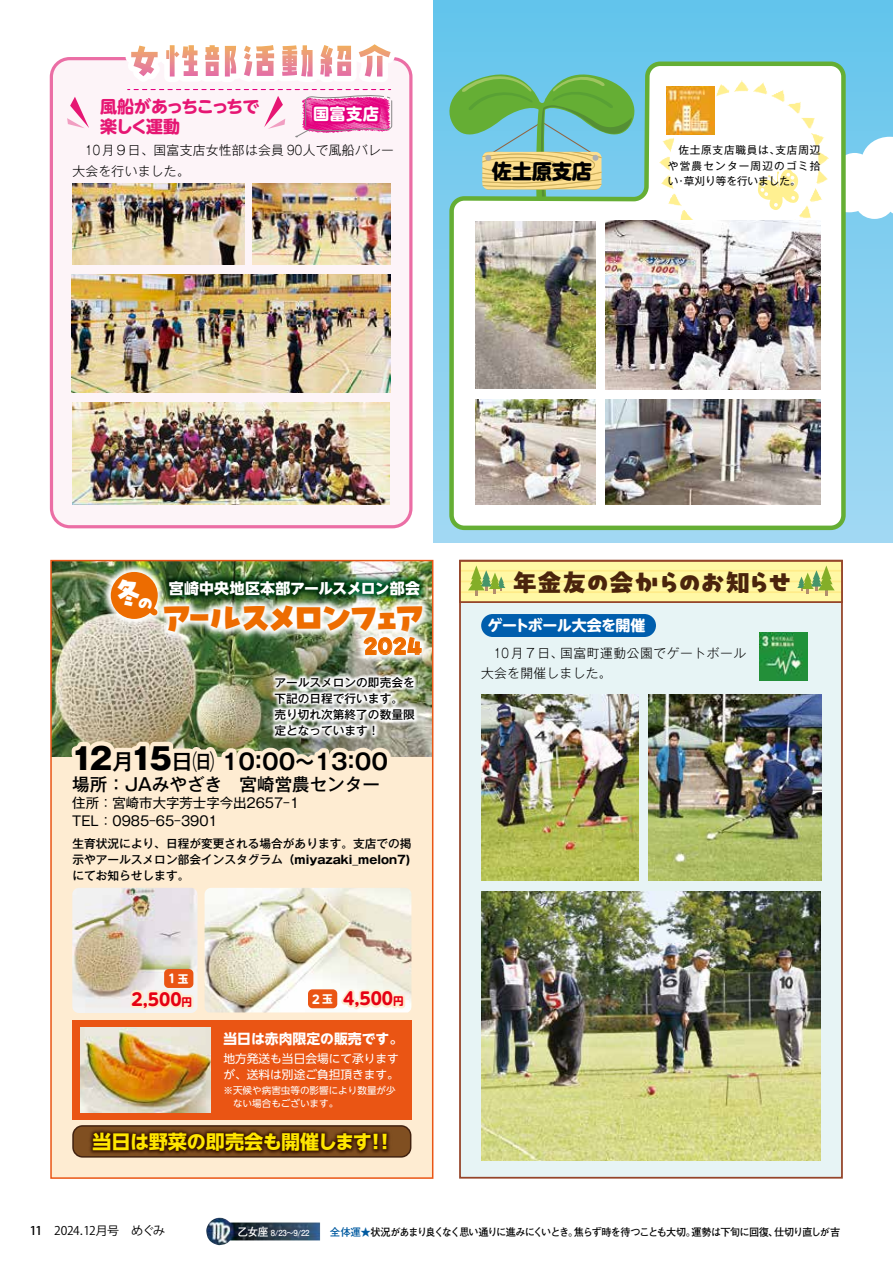
<style>
.page{position:relative;width:893px;height:1263px;background:#fff}
.page>*{position:absolute;margin:0;border:0;box-sizing:border-box;transform-origin:0 0}
.t1{font:37.8px "P Puhu Picnic Min 2 H";letter-spacing:-.275em;color:#ed6c00}
.t2{font:32.4px "P Puhu Picnic Min 2 H";color:#fff}
.t3{font:800 29.55px "P Gothic MB101 Pr 6 N";color:#000}
.t4{font:25.5px "P Tsubuten Min 2 H";letter-spacing:-.085em;color:#4a240c}
.t5{font:24.45px "P Puhu Picnic Min 2 H";color:#ed6c00}
.t6{font:700 22.05px "P Gothic MB101 Pr 6 N De";letter-spacing:-.24em;color:#000}
.t7{font:500 22.05px "P Gothic MB101 Pr 6 N";color:#000}
.t8{font:800 20.25px "P Shin M Go Pr 6 N";letter-spacing:-.01em;color:#000}
.t9{font:700 19.2px "PUD Shin Go NT Pr 6 N";letter-spacing:-.015em;color:#ffe600}
.t10{font:500 17.55px "P Gothic MB101 Pr 6 N";color:#000}
.t11{font:700 16.95px/19.5px "UD Shin M Go Pr 6 N";letter-spacing:-.09em;color:#e61673}
.t12{font:700 16.95px "UD Shin M Go Pr 6 N";color:#e60012}
.t13{font:700 16.2px "UD Shin M Go Pr 6 N";color:#fff}
.t14{font:700 15px "UD Shin M Go Pr 6 N";letter-spacing:-.035em;color:#fff}
.t15{font:800 14.85px "PUD Shin Go NT Pr 6 N";letter-spacing:.01em;color:#fff}
.t16{font:700 13.8px "PUD Shin Go NT Pr 6 N";color:#fff}
.t17{font:13.35px/17.4px "P Gothic MB101 Pr 6 N";color:#000}
.t18{font:300 12.75px/20.2px "Gothic MB101 Pr 6";letter-spacing:.025em;color:#000;scale:.85 1}
.t19{font:300 12.75px "Gothic MB101 Pr 6";letter-spacing:.045em;color:#000}
.t20{font:12px "Koz Go Pr 6 N";letter-spacing:-.045em;color:#000}
.t21{font:500 11.7px/15.9px "P Gothic MB101 Pr 6 N";color:#000}
.t22{font:11.7px/15.9px "PUD Shin Go NT Pr 6 N";color:#fff}
.t23{font:700 11.7px "UD Shin M Go Pr 6 N";color:#fff}
.t24{font:700 11.25px "Futo Go B101 Pr 6 N";color:#fff;scale:.95 1}
.t25{font:10.65px/15.3px "Gothic MB101 Pr 6";letter-spacing:.07em;color:#000;text-align:justify}
.t26{font:700 10.65px "UD Shin M Go Pr 6 N";color:#e60012}
.t27{font:700 10.5px "Futo Go B101 Pr 6 N";letter-spacing:-.09em;color:#000}
.t28{font:700 10.5px "Futo Go B101 Pr 6 N";letter-spacing:-.065em;color:#000}
.t29{font:9.6px/12.8px "PUD Shin Go NT Pr 6 N";color:#fff}
.t30{font:700 8.25px "Futo Go B101 Pr 6 N";color:#fff;scale:.95 1}
.s1{font-family:"P Gothic MB101 Pr 6 N";font-weight:500}
.s2{font-weight:700}
.s3{font-size:10.65px}
.s4{font-weight:500}
.s5{color:#005aa0}
</style>
<div class="page">
<svg style="left:433px;top:0;width:460px;height:543px;background:#79cbee"></svg>
<img style="left:848px;top:87px;width:45px;height:181px">
<img style="left:414px;top:718px;width:20px;height:79px">
<img style="left:414px;top:1077px;width:20px;height:102px">
<img style="left:414px;top:540px;width:73px;height:35px">
<img style="left:414px;top:575px;width:20px;height:143px">
<svg style="left:414px;top:637px;width:8px;height:18px"></svg>
<div style="left:0;top:0;width:433px;height:546px;background:#fff"></div>
<div style="left:460px;top:561px;width:382px;height:617px;background:#e7f4f5"></div>
<div style="left:460px;top:561px;width:382px;height:41px;background:#fff8a5"></div>
<hr style="left:460px;top:570px;width:382px;height:2px;background:#ffec89">
<hr style="left:460px;top:581px;width:382px;height:1px;background:#ffec89">
<hr style="left:460px;top:591px;width:382px;height:2px;background:#ffec89">
<div style="left:459px;top:560px;width:384px;height:43px;border:2px solid #95452a"></div>
<svg style="left:468px;top:565px;width:37px;height:31px"></svg>
<svg style="left:797px;top:565px;width:38px;height:31px"></svg>
<img style="left:481px;top:695px;width:157px;height:186px">
<img style="left:481px;top:891px;width:340px;height:269px">
<img style="left:649px;top:695px;width:172px;height:186px">
<div style="left:481px;top:614px;width:175px;height:23px;background:#005ead;border-radius:11px"></div>
<svg style="left:442px;top:70px;width:5px;height:144px"></svg>
<svg style="left:447px;top:59px;width:401px;height:473px"></svg>
<img style="left:659px;top:80px;width:170px;height:169px">
<img style="left:49px;top:57px;width:365px;height:1183px">
<svg style="left:63px;top:90px;width:46px;height:70px"></svg>
<img style="left:760px;top:633px;width:47px;height:47px">
<img style="left:475px;top:400px;width:120px;height:105px">
<img style="left:606px;top:221px;width:214px;height:168px">
<img style="left:606px;top:400px;width:214px;height:105px">
<img style="left:475px;top:221px;width:120px;height:168px">
<img style="left:72px;top:403px;width:318px;height:102px">
<img style="left:253px;top:183px;width:137px;height:81px">
<img style="left:72px;top:275px;width:318px;height:117px">
<img style="left:72px;top:183px;width:173px;height:81px">
<img style="left:666px;top:87px;width:48px;height:47px">
<svg style="left:126px;top:44px;width:270px;height:133px"></svg>
<img style="left:206px;top:1218px;width:114px;height:28px">
<svg style="left:111px;top:572px;width:47px;height:47px;background:#e8832a"></svg>
<h3 class="t11" style="left:100px;top:96px;width:161px">風船があっちこっちで楽しく運動</h3>
<p class="t18" style="left:72px;top:139px;width:380px;text-indent:13px">10月９日、国富支店女性部は会員 90人で風船バレー大会を行いました。</p>
<h3 class="t13" style="left:313px;top:100px;width:67px">国富支店</h3>
<h3 class="t8" style="left:492px;top:153px;width:102px">佐土原支店</h3>
<p class="t25" style="left:668px;top:142px;width:154px;text-indent:11px">佐土原支店職員は､支店周辺や営農センター周辺のゴミ拾い･草刈り等を行いました。</p>
<h2 class="t2" style="left:112px;top:572px;width:34px">冬</h2>
<p class="t15" style="left:169px;top:580px;width:253px">宮崎中央地区本部アールスメロン部会</p>
<h1 class="t1" style="left:158px;top:592px;width:272px">アールスメロンフェア</h1>
<h3 class="t5" style="left:363px;top:630px;width:61px">2024</h3>
<p class="t21" style="left:274px;top:675px;width:142px">アールスメロンの即売会を下記の日程で行います。売り切れ次第終了の数量限定となっています!</p>
<h3 class="t6" style="left:312px;top:749px;width:81px">１３：００</h3>
<h3 class="t3" style="left:68px;top:742px;width:106px">１２１5</h3>
<h3 class="t6" style="left:171px;top:749px;width:129px"><span class="s1">日㈰</span>１０：００</h3>
<h3 class="t7" style="left:112px;top:749px;width:24px">月</h3>
<h3 class="t10" style="left:72px;top:774px;width:309px">場所：JAみやざき　宮崎営農センター</h3>
<p class="t17" style="left:72px;top:794px;width:228px">住所：宮崎市大字芳士字今出2657-1<br>TEL：0985-65-3901</p>
<h3 class="t6" style="left:294px;top:749px;width:24px">~</h3>
<p class="t21" style="left:72px;top:836px;width:341px;text-align:justify">生育状況により、日程が変更される場合があります。支店での掲示やアールスメロン部会インスタグラム<span class="s2">（miyazaki_melon7(</span>にてお知らせします。</p>
<p class="t23" style="left:166px;top:969px;width:24px">１<span class="s3">玉</span></p>
<h3 class="t12" style="left:132px;top:984px;width:52px">2,500</h3>
<p class="t26" style="left:182px;top:992px;width:12px">円</p>
<p class="t23" style="left:312px;top:989px;width:22px">2<span class="s3">玉</span></p>
<h3 class="t12" style="left:343px;top:984px;width:52px">4,500</h3>
<p class="t26" style="left:393px;top:992px;width:12px">円</p>
<p class="t16" style="left:223px;top:1031px;width:181px">当日は赤肉限定の販売です。</p>
<p class="t22" style="left:223px;top:1051px;width:177px">地方発送も当日会場にて承りますが、送料は別途ご負担頂きます。</p>
<p class="t29" style="left:233px;top:1085px;width:164px;text-indent:-10px">※天候や病害虫等の影響により数量が少ない場合もございます。</p>
<h3 class="t9" style="left:366px;top:1131px;width:29px">!!</h3>
<h3 class="t9" style="left:92px;top:1131px;width:281px">当日は野菜の即売会も開催します</h3>
<h3 class="t4" style="left:512px;top:567px;width:282px">年金友の会からのお知らせ</h3>
<p class="t14" style="left:488px;top:613px;width:159px">ゲートボール大会を開催</p>
<p class="t19" style="left:560px;top:642px;width:188px">国富町運動公園でゲートボール</p>
<p class="t18" style="left:481px;top:642px;width:155px;text-indent:13px">10月７日、<br>大会を開催しました。</p>
<p class="t20" style="left:30px;top:1224px;width:137px"><span class="s4">11</span>　2024.12月号　めぐみ</p>
<p class="t24" style="left:237px;top:1222px;width:34px">乙女座</p>
<p class="t30" style="left:271px;top:1226px;width:42px">8/23〜9/22</p>
<p class="t27" style="left:330px;top:1223px;width:367px"><span class="s5">全体運★</span>状況があまり良くなく思い通りに進みにくいとき焦らず時を待つことも大切。</p>
<p class="t27" style="left:568px;top:1223px;width:12px">。</p>
<p class="t28" style="left:692px;top:1223px;width:88px">運勢は下旬に回復、</p>
<p class="t27" style="left:774px;top:1223px;width:68px">仕切り直しが吉</p>
</div>
